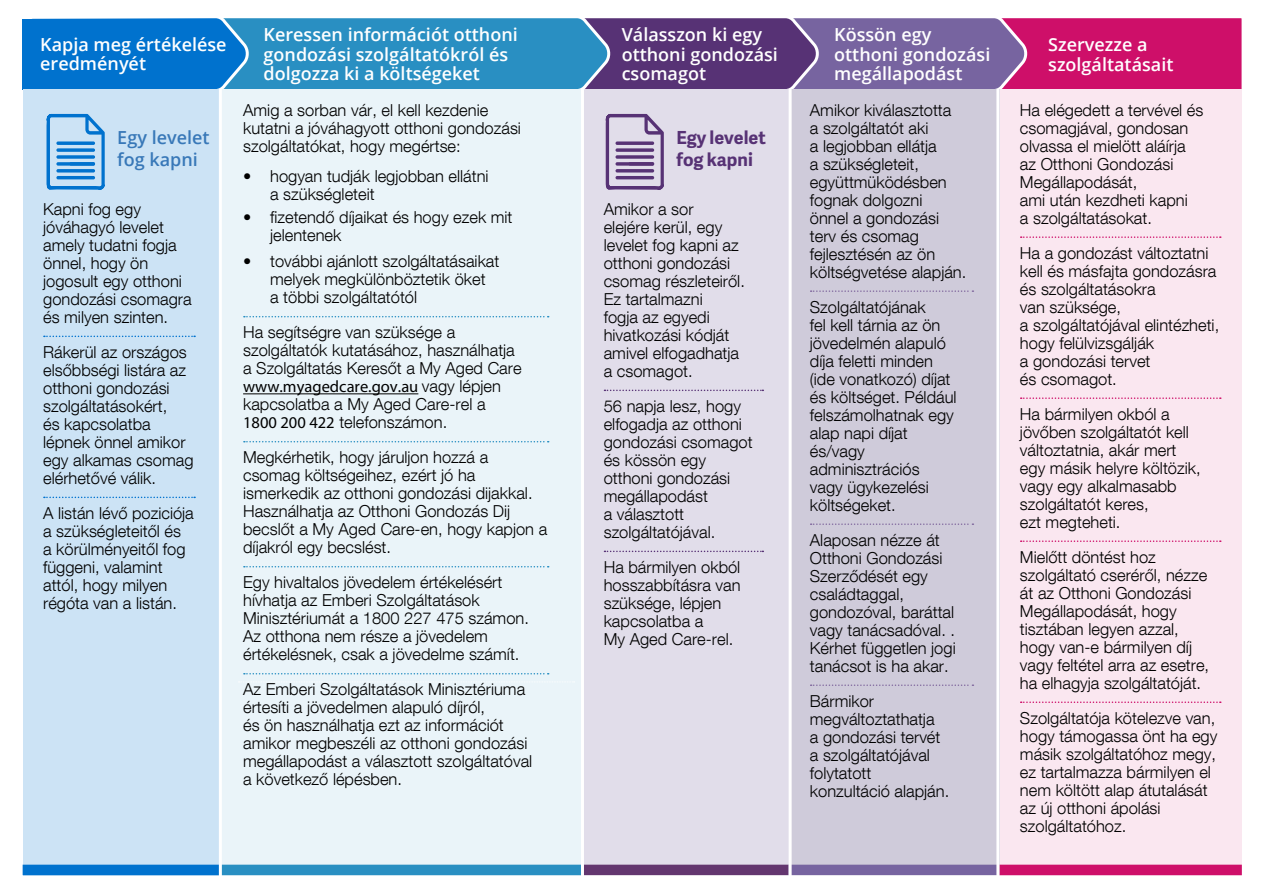
<style>
.page{position:relative;width:1263px;height:893px;background:#fff}
.page>*{position:absolute;margin:0;border:0;box-sizing:border-box;transform-origin:0 0}
.t1{font:600 18px/19.5px "Open Sans";color:#fff}
.t2{font:600 18px/21.6px "Open Sans";color:#3878b8}
.t3{font:700 18px/21.6px "Adelle Sans";color:#573275}
.t4{font:300 16.5px/18px "Helvetica Neue LT Com";color:#000}
.t5{font:16.5px "Myriad Pro";color:#000}
.s1{font-family:"Helvetica Neue LT Com";font-weight:300}
.s2{font-family:"Myriad Pro";font-weight:400}
</style>
<div class="page">
<div style="left:998px;top:15px;width:246px;height:78px;background:#ce0f69;border:3px solid #fff"></div>
<div style="left:582px;top:89px;width:207px;height:785px;background:#e1ddea"></div>
<div style="left:999px;top:89px;width:243px;height:786px;background:#fae7f0"></div>
<svg style="left:22px;top:15px;width:1009px;height:79px;background:#4b75b1"></svg>
<div style="left:23px;top:19px;width:14px;height:71px;background:#0072ce"></div>
<div style="left:23px;top:89px;width:197px;height:786px;background:#cce3f5"></div>
<div style="left:220px;top:89px;width:362px;height:786px;background:#eaf4f9"></div>
<div style="left:789px;top:90px;width:210px;height:785px;background:#cfcbda"></div>
<div style="left:220px;top:865px;width:362px;height:10px;background:#298fc2"></div>
<div style="left:582px;top:865px;width:207px;height:10px;background:#63366f"></div>
<div style="left:789px;top:865px;width:210px;height:10px;background:#7764a0"></div>
<div style="left:999px;top:865px;width:243px;height:10px;background:#ce0f69"></div>
<svg style="left:47px;top:114px;width:58px;height:76px"></svg>
<svg style="left:56px;top:162px;width:39px;height:4px"></svg>
<svg style="left:56px;top:169px;width:39px;height:4px"></svg>
<hr style="left:56px;top:176px;width:39px;height:3px;background:#0072ce;border-radius:2px">
<svg style="left:606px;top:114px;width:58px;height:76px"></svg>
<svg style="left:615px;top:162px;width:39px;height:4px"></svg>
<svg style="left:615px;top:169px;width:39px;height:4px"></svg>
<hr style="left:615px;top:176px;width:39px;height:3px;background:#573275;border-radius:2px">
<div style="left:23px;top:865px;width:197px;height:10px;background:#0072ce"></div>
<hr style="left:219px;top:89px;width:3px;height:791px;background:#fff">
<hr style="left:581px;top:89px;width:3px;height:791px;background:#fff">
<hr style="left:789px;top:89px;width:3px;height:791px;background:#fff">
<hr style="left:996px;top:89px;width:3px;height:791px;background:#fff">
<svg style="left:244px;top:316px;width:305px;height:1px"></svg>
<hr style="left:243px;top:393px;width:175px;height:1px;background:#000">
<svg style="left:244px;top:441px;width:305px;height:1px"></svg>
<svg style="left:244px;top:566px;width:305px;height:1px"></svg>
<svg style="left:244px;top:673px;width:305px;height:1px"></svg>
<svg style="left:604px;top:390px;width:159px;height:1px"></svg>
<svg style="left:604px;top:551px;width:159px;height:1px"></svg>
<svg style="left:811px;top:290px;width:162px;height:2px"></svg>
<svg style="left:811px;top:523px;width:162px;height:2px"></svg>
<svg style="left:811px;top:684px;width:162px;height:2px"></svg>
<svg style="left:1021px;top:236px;width:200px;height:2px"></svg>
<svg style="left:1021px;top:397px;width:200px;height:2px"></svg>
<svg style="left:1021px;top:540px;width:200px;height:2px"></svg>
<svg style="left:1021px;top:701px;width:200px;height:2px"></svg>
<svg style="left:44px;top:336px;width:151px;height:1px"></svg>
<svg style="left:44px;top:497px;width:151px;height:1px"></svg>
<p class="t1" style="left:40px;top:34px;width:188px">Kapja meg értékelése eredményét</p>
<p class="t1" style="left:264px;top:25px;width:256px">Keressen információt otthoni gondozási szolgáltatókról és dolgozza ki a költségeket</p>
<p class="t1" style="left:622px;top:25px;width:158px">Válasszon ki egy otthoni gondozási csomagot</p>
<p class="t4" style="left:243px;top:100px;width:279px">Amig a sorban vár, el kell kezdenie kutatni a jóváhagyott otthoni gondozási szolgáltatókat, hogy megértse:</p>
<p class="t4" style="left:270px;top:167px;width:220px;text-indent:-27px">• hogyan tudják legjobban ellátni a szükségleteit</p>
<p class="t4" style="left:270px;top:207px;width:244px;text-indent:-27px">• fizetendő díjaikat és hogy ezek mit jelentenek</p>
<p class="t4" style="left:270px;top:252px;width:231px;text-indent:-27px">• további ajánlott szolgáltatásaikat melyek megkülönböztetik öket<br>a többi szolgáltatótól</p>
<p class="t4" style="left:243px;top:323px;width:280px">Ha segítségre van szüksége a szolgáltatók kutatásához, használhatja a Szolgáltatás Keresőt a My Aged Care</p>
<p class="t5" style="left:243px;top:376px;width:259px">www.myagedcare.gov.au <span class="s1">vagy lépjen</span></p>
<p class="t4" style="left:243px;top:395px;width:244px">kapcsolatba a My Aged Care-rel a<br><span class="s2">1800 200 422</span> telefonszámon.</p>
<p class="t4" style="left:243px;top:448px;width:306px">Megkérhetik, hogy járuljon hozzá a csomag költségeihez, ezért jó ha ismerkedik az otthoni gondozási dijakkal.<br>Használhatja az Otthoni Gondozás Dij becslőt a My Aged Care-en, hogy kapjon a díjakról egy becslést.</p>
<p class="t4" style="left:243px;top:573px;width:287px">Egy hivaltalos jövedelem értékelésért hívhatja az Emberi Szolgáltatások Minisztériumát a 1800 227 475 számon.<br>Az otthona nem része a jövedelem értékelésnek, csak a jövedelme számít.</p>
<p class="t4" style="left:243px;top:680px;width:291px">Az Emberi Szolgáltatások Minisztériuma értesíti a jövedelmen alapuló díjról,<br>és ön használhatja ezt az információt amikor megbeszéli az otthoni gondozási megállapodást a választott szolgáltatóval a következő lépésben.</p>
<p class="t2" style="left:117px;top:127px;width:94px">Egy levelet fog kapni</p>
<p class="t3" style="left:676px;top:126px;width:91px">Egy levelet fog kapni</p>
<p class="t4" style="left:43px;top:200px;width:150px">Kapni fog egy jóváhagyó levelet amely tudatni fogja önnel, hogy ön jogosult egy otthoni gondozási csomagra és milyen szinten.</p>
<p class="t4" style="left:43px;top:343px;width:152px">Rákerül az országos elsőbbségi listára az otthoni gondozási szolgáltatásokért,<br>és kapcsolatba lépnek önnel amikor egy alkamas csomag elérhetővé válik.</p>
<p class="t4" style="left:43px;top:504px;width:152px">A listán lévő poziciója a szükségleteitől és<br>a körülményeitől fog függeni, valamint attól, hogy milyen régóta van a listán.</p>
<p class="t4" style="left:604px;top:200px;width:143px">Amikor a sor<br>elejére kerül, egy levelet fog kapni az otthoni gondozási csomag részleteiről.<br>Ez tartalmazni<br>fogja az egyedi hivatkozási kódját amivel elfogadhatja a csomagot.</p>
<p class="t4" style="left:604px;top:397px;width:150px">56 napja lesz, hogy elfogadja az otthoni gondozási csomagot és kössön egy otthoni gondozási megállapodást<br>a választott szolgáltatójával.</p>
<p class="t4" style="left:604px;top:558px;width:138px">Ha bármilyen okból hosszabbításra van szüksége, lépjen kapcsolatba a<br>My Aged Care-rel.</p>
<p class="t1" style="left:834px;top:24px;width:158px">Kössön egy otthoni gondozási megállapodást</p>
<p class="t4" style="left:810px;top:100px;width:158px">Amikor kiválasztotta<br>a szolgáltatót aki<br>a legjobban ellátja<br>a szükségleteit, együttmüködésben fognak dolgozni<br>önnel a gondozási terv és csomag fejlesztésén az ön költségvetése alapján.</p>
<p class="t4" style="left:810px;top:297px;width:148px">Szolgáltatójának<br>fel kell tárnia az ön jövedelmén alapuló díja feletti minden (ide vonatkozó) díjat és költséget. Például felszámolhatnak egy alap napi díjat és/vagy adminisztrációs vagy ügykezelési költségeket.</p>
<p class="t4" style="left:810px;top:530px;width:147px">Alaposan nézze át<br>Otthoni Gondozási<br>Szerződését egy családtaggal, gondozóval, baráttal vagy tanácsadóval. .<br>Kérhet független jogi tanácsot is ha akar.</p>
<p class="t4" style="left:810px;top:692px;width:141px">Bármikor megváltoztathatja<br>a gondozási tervét a szolgáltatójával folytatott konzultáció alapján.</p>
<p class="t1" style="left:1048px;top:34px;width:127px">Szervezze a szolgáltatásait</p>
<p class="t4" style="left:1020px;top:100px;width:185px">Ha elégedett a tervével és csomagjával, gondosan olvassa el mielött aláírja az Otthoni Gondozási<br>Megállapodását,<br>ami után kezdheti kapni<br>a szolgáltatásokat.</p>
<p class="t4" style="left:1020px;top:243px;width:201px">Ha a gondozást változtatni kell és másfajta gondozásra és szolgáltatásokra<br>van szüksége,<br>a szolgáltatójával elintézheti, hogy felülvizsgálják<br>a gondozási tervet<br>és csomagot.</p>
<p class="t4" style="left:1020px;top:404px;width:182px">Ha bármilyen okból a jövőben szolgáltatót kell változtatnia, akár mert egy másik helyre költözik, vagy egy alkalmasabb szolgáltatót keres,<br>ezt megteheti.</p>
<p class="t4" style="left:1020px;top:548px;width:191px">Mielőtt döntést hoz szolgáltató cseréről, nézze át az Otthoni Gondozási<br>Megállapodását, hogy tisztában legyen azzal, hogy van-e bármilyen díj vagy feltétel arra az esetre, ha elhagyja szolgáltatóját.</p>
<p class="t4" style="left:1020px;top:709px;width:199px">Szolgáltatója kötelezve van, hogy támogassa önt ha egy másik szolgáltatóhoz megy, ez tartalmazza bármilyen el nem költött alap átutalását az új otthoni ápolási szolgáltatóhoz.</p>
</div>
